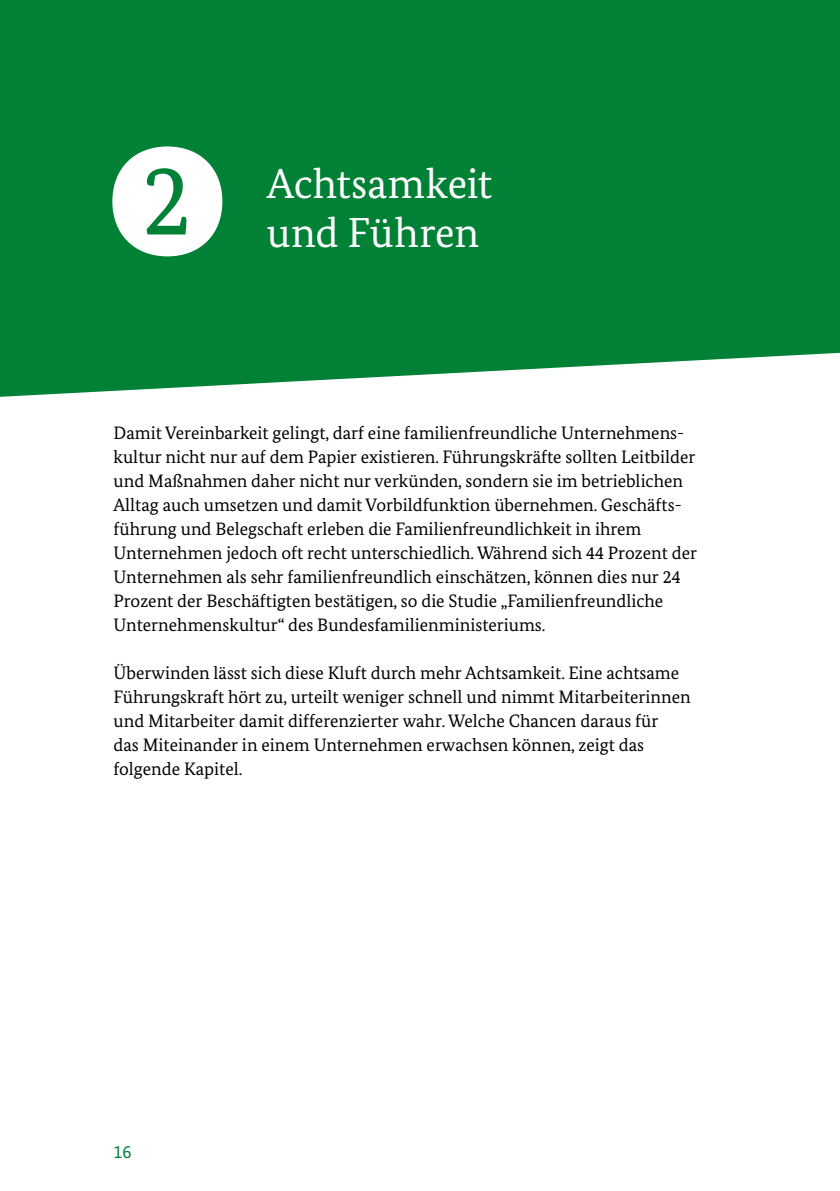
<style>
.page{position:relative;width:840px;height:1191px;background:#fff}
.page>*{position:absolute;margin:0;border:0;box-sizing:border-box;transform-origin:0 0}
.C-01_2-H1-HL_Kapite{font:100px "Bundes Serif Kapitelziffern Regular";color:#fff}
.t1{font:42px/48px "Bundes Serif";letter-spacing:-.005em;color:#fff}
.D-01_1-P-Fließtext{font:18px/24px "Bundes Serif";color:#000}
.D-01_2-P-Fließtext_o{font:18px/24px "Bundes Serif";color:#000}
.t2{font:18px "Bundes Sans";color:#008136}
</style>
<div class="page">
<div style="left:0;top:0;width:839px;height:397px;background:#008136"></div>
<h1 class="C-01_2-H1-HL_Kapite" style="left:142px;top:146px;width:111px">2</h1>
<h2 class="t1" style="left:266px;top:160px;width:227px">Achtsamkeit und Führen</h2>
<p class="D-01_1-P-Fließtext" style="left:113px;top:420px;width:584px">Damit Vereinbarkeit gelingt, darf eine familienfreundliche Unternehmens&shy;kultur nicht nur auf dem Papier existieren. Führungskräfte sollten Leitbilder und Maßnahmen daher nicht nur verkünden, sondern sie im betrieblichen Alltag auch umsetzen und damit Vorbildfunktion übernehmen. Geschäfts&shy;führung und Belegschaft erleben die Familienfreundlichkeit in ihrem Unternehmen jedoch oft recht unterschiedlich. Während sich 44 Prozent der Unternehmen als sehr familienfreundlich einschätzen, können dies nur 24<br>Prozent der Beschäftigten bestätigen, so die Studie „Familienfreundliche Unternehmenskultur“ des Bundesfamilienministeriums.</p>
<p class="D-01_2-P-Fließtext_o" style="left:113px;top:660px;width:578px">Überwinden lässt sich diese Kluft durch mehr Achtsamkeit. Eine achtsame Führungskraft hört zu, urteilt weniger schnell und nimmt Mitarbeiterinnen und Mitarbeiter damit differenzierter wahr. Welche Chancen daraus für<br>das Miteinander in einem Unternehmen erwachsen können, zeigt das folgende Kapitel.</p>
<p class="t2" style="left:113px;top:1141px;width:19px">16</p>
</div>
